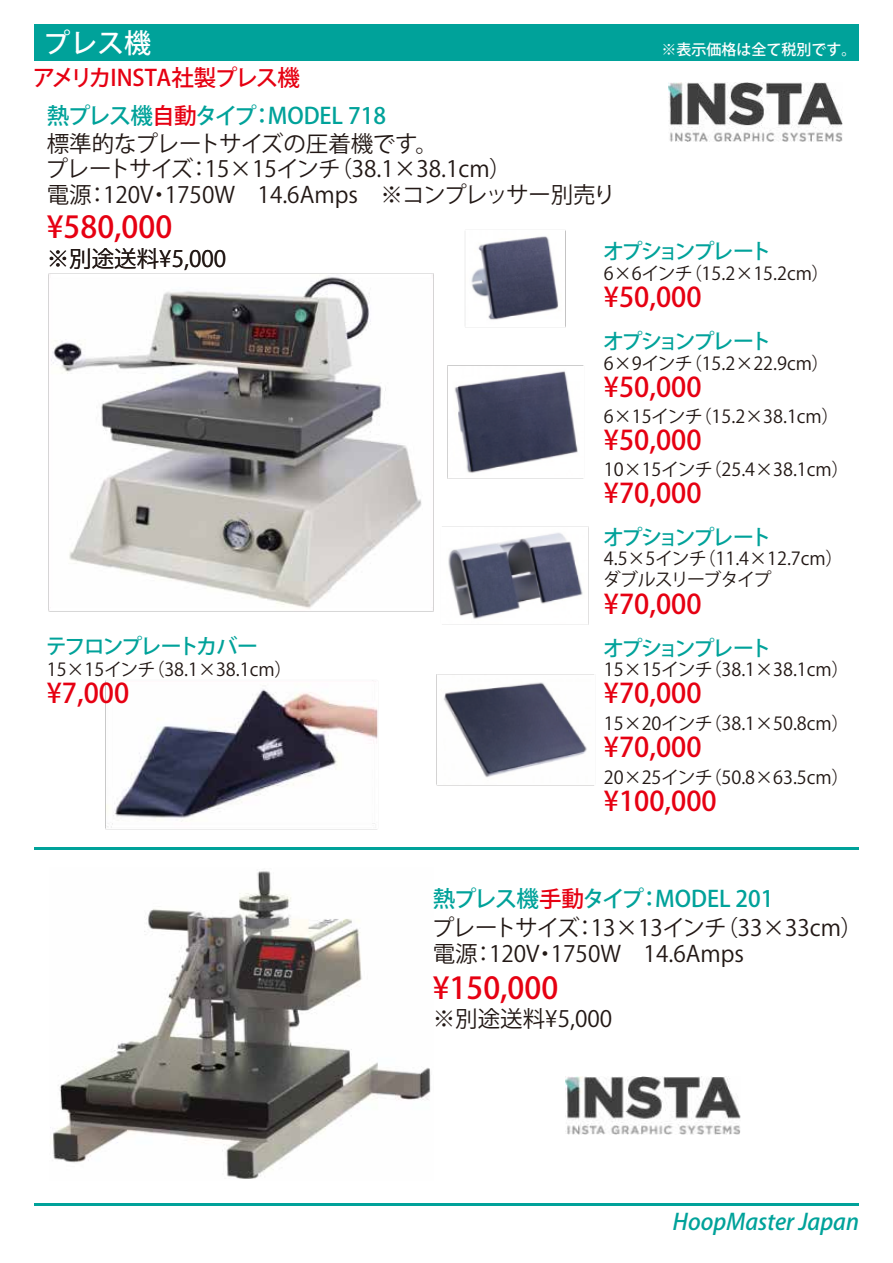
<style>
.page{position:relative;width:893px;height:1263px;background:#fff}
.page>*{position:absolute;margin:0;border:0;box-sizing:border-box;transform-origin:0 0}
.t1{font:500 30px "Koz Go Pro";color:#e60012}
.t2{font:500 27px "Koz Go Pro";color:#e60012}
.t3{font:500 27px "Koz Go Pro";color:#fff}
.t4{font:22.5px/25.5px "Koz Go Pro";color:#221815}
.t5{font:500 22.5px "Koz Go Pro";letter-spacing:-.03em;color:#00a29a}
.t6{font:500 22.5px "Koz Go Pro";color:#00a29a}
.t7{font:500 22.5px "Koz Go Pro";letter-spacing:-.04em;color:#e60012}
.t8{font:500 21px "Koz Go Pro";letter-spacing:-.11em;color:#00a29a}
.t9{font:18px "Koz Go Pro";color:#221815}
.t10{font:18px/21px "Koz Go Pro";letter-spacing:-.05em;color:#221815}
.t11{font:500 15px "Koz Go Pro";color:#fff}
.s1{color:#e60012}
</style>
<div class="page">
<img style="left:105px;top:680px;width:273px;height:150px">
<img style="left:50px;top:871px;width:381px;height:308px">
<img style="left:48px;top:273px;width:363px;height:339px">
<div style="left:34px;top:25px;width:825px;height:36px;background:#00a29a"></div>
<hr style="left:34px;top:847px;width:825px;height:3px;background:#00a29a">
<hr style="left:34px;top:1202px;width:825px;height:3px;background:#00a29a">
<img style="left:668px;top:83px;width:174px;height:58px">
<img style="left:566px;top:1076px;width:174px;height:59px">
<img style="left:411px;top:230px;width:155px;height:76px">
<img style="left:403px;top:306px;width:181px;height:142px">
<img style="left:402px;top:448px;width:187px;height:171px">
<img style="left:436px;top:619px;width:158px;height:167px">
<h2 class="t3" style="left:43px;top:26px;width:110px">プレス機</h2>
<p class="t7" style="left:33px;top:63px;width:269px">アメリカINSTA社製プレス機</p>
<p class="t5" style="left:47px;top:101px;width:341px">熱プレス機<span class="s1">自動</span>タイプ：MODEL 718</p>
<p class="t4" style="left:46px;top:131px;width:572px">標準的なプレートサイズの圧着機です。<br>プレートサイズ：15×15インチ（38.1×38.1cm）<br>電源：120V・1750W　14.6Amps　※コンプレッサー別売り</p>
<p class="t11" style="left:662px;top:40px;width:196px">※表示価格は全て税別です。</p>
<h1 class="t1" style="left:47px;top:208px;width:127px">¥580,000</h1>
<p class="t4" style="left:47px;top:246px;width:181px">※別途送料¥5,000</p>
<p class="t8" style="left:46px;top:633px;width:214px">テフロンプレートカバー</p>
<p class="t9" style="left:47px;top:658px;width:247px">15×15インチ（38.1×38.1cm）</p>
<h2 class="t2" style="left:47px;top:676px;width:84px">¥7,000</h2>
<p class="t8" style="left:603px;top:238px;width:170px">オプションプレート</p>
<p class="t9" style="left:604px;top:262px;width:227px">6×6インチ（15.2×15.2cm）</p>
<h2 class="t2" style="left:604px;top:280px;width:99px">¥50,000</h2>
<p class="t8" style="left:603px;top:328px;width:170px">オプションプレート</p>
<p class="t9" style="left:604px;top:352px;width:227px">6×9インチ（15.2×22.9cm）</p>
<h2 class="t2" style="left:604px;top:370px;width:99px">¥50,000</h2>
<p class="t9" style="left:604px;top:405px;width:237px">6×15インチ（15.2×38.1cm）</p>
<h2 class="t2" style="left:604px;top:423px;width:99px">¥50,000</h2>
<p class="t9" style="left:604px;top:458px;width:247px">10×15インチ（25.4×38.1cm）</p>
<h2 class="t2" style="left:604px;top:475px;width:99px">¥70,000</h2>
<p class="t8" style="left:603px;top:524px;width:170px">オプションプレート</p>
<p class="t10" style="left:603px;top:548px;width:242px">4.5×5インチ（11.4×12.7cm）ダブルスリーブタイプ</p>
<h2 class="t2" style="left:604px;top:587px;width:99px">¥70,000</h2>
<p class="t8" style="left:603px;top:635px;width:170px">オプションプレート</p>
<p class="t9" style="left:604px;top:658px;width:247px">15×15インチ（38.1×38.1cm）</p>
<h2 class="t2" style="left:604px;top:676px;width:99px">¥70,000</h2>
<p class="t9" style="left:604px;top:712px;width:247px">15×20インチ（38.1×50.8cm）</p>
<h2 class="t2" style="left:604px;top:730px;width:99px">¥70,000</h2>
<p class="t9" style="left:604px;top:766px;width:247px">20×25インチ（50.8×63.5cm）</p>
<h2 class="t2" style="left:604px;top:784px;width:114px">¥100,000</h2>
<p class="t6" style="left:433px;top:884px;width:342px">熱プレス機<span class="s1">手動</span>タイプ：MODEL 201</p>
<p class="t4" style="left:432px;top:916px;width:433px">プレートサイズ：13×13インチ（33×33cm）電源：120V・1750W　14.6Amps</p>
<h1 class="t1" style="left:433px;top:968px;width:127px">¥150,000</h1>
<p class="t4" style="left:433px;top:1007px;width:181px">※別途送料¥5,000</p>
<p class="t5" style="left:673px;top:1207px;width:188px">HoopMaster Japan</p>
</div>
